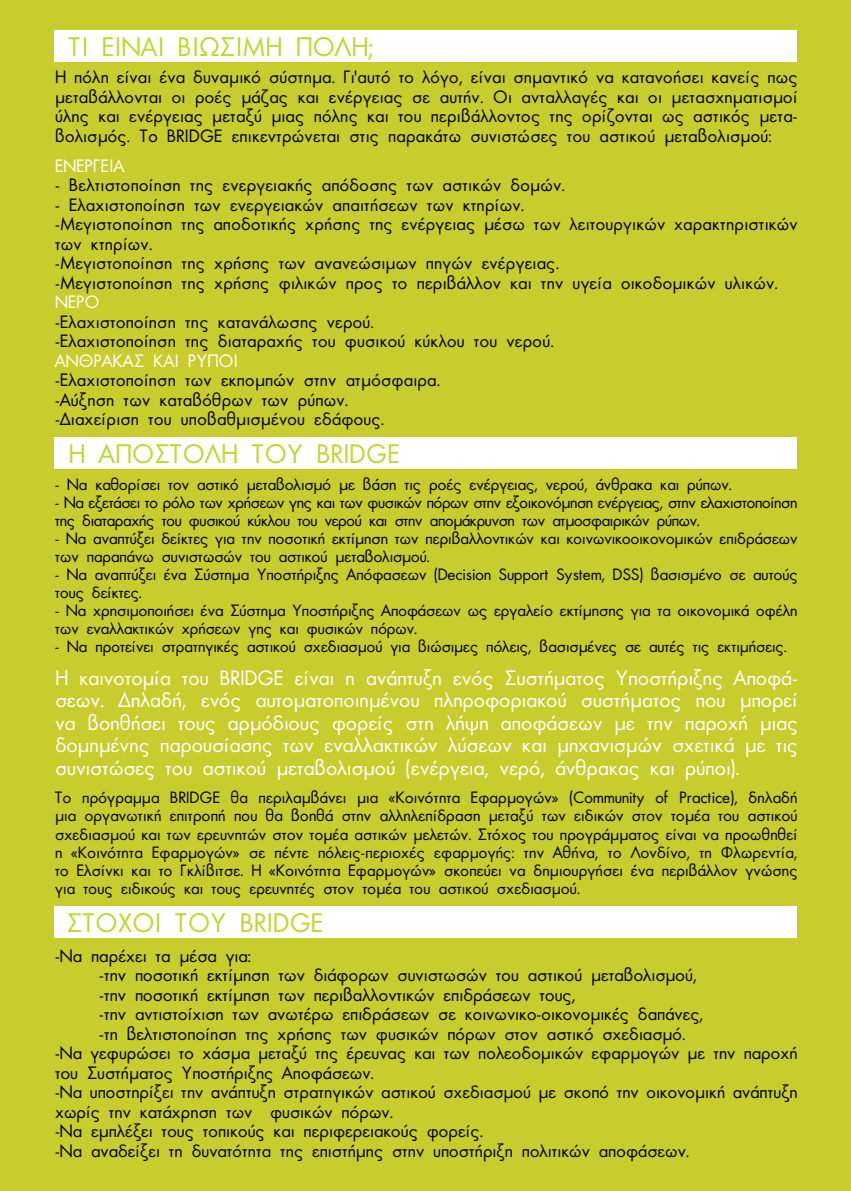
<style>
.page{position:relative;width:851px;height:1191px;background:#fff}
.page>*{position:absolute;margin:0;border:0;box-sizing:border-box;transform-origin:0 0}
.t1{font:27px "UB Future";color:#bfd730}
.t2{font:21px/22.5px "UB Future";letter-spacing:-.01em;color:#fff;text-align:justify}
.t3{font:18px/19.5px "UB Future";letter-spacing:-.01em;color:#000}
.t4{font:18px "UB Future";color:#fff}
.t5{font:16.5px/18px "UB Future";letter-spacing:-.02em;color:#000}
.t6{font:16.5px/18px "UB Future";letter-spacing:-.04em;color:#000}
</style>
<div class="page">
<div style="left:0;top:0;width:850px;height:1191px;background:#c8cc2d"></div>
<div style="left:54px;top:30px;width:742px;height:32px;background:#fff"></div>
<div style="left:54px;top:906px;width:742px;height:32px;background:#fff"></div>
<div style="left:54px;top:437px;width:742px;height:32px;background:#fff"></div>
<h1 class="t1" style="left:67px;top:33px;width:307px">Τι εί ναι βιώσιμη πόλη;</h1>
<p class="t3" style="left:54px;top:68px;width:744px;text-align:justify">Η πόλη είναι ένα δυναμικό σύστημα. Γι'αυτό το λόγο, είναι σημαντικό να κατανοήσει κανείς πως μεταβάλλονται οι ροές μάζας και ενέργειας σε αυτήν. Οι ανταλλαγές και οι μετασχηματισμοί ύλης και ενέργειας μεταξύ μιας πόλης και του περιβάλλοντος της ορίζονται ως αστικός μετα&shy;βολισμός. Το BRIDGE επικεντρώνεται στις παρακάτω συνιστώσες του αστικού μεταβολισμού:</p>
<p class="t4" style="left:54px;top:157px;width:55px">ΕΝΕΡΓΕΙΑ</p>
<p class="t3" style="left:54px;top:176px;width:511px">- Βελτιστοποίηση της ενεργειακής απόδοσης των αστικών δομών.</p>
<p class="t3" style="left:54px;top:196px;width:744px">- Ελαχιστοποίηση των ενεργειακών απαιτήσεων των κτηρίων.<br>-Μεγιστοποίηση της αποδοτικής χρήσης της ενέργειας μέσω των λειτουργικών χαρακτηριστικών των κτηρίων.<br>-Μεγιστοποίηση της χρήσης των ανανεώσιμων πηγών ενέργειας.<br>-Μεγιστοποίηση της χρήσης φιλικών προς το περιβάλλον και την υγεία οικοδομικών υλικών.</p>
<p class="t4" style="left:54px;top:293px;width:44px">ΝΕΡΟ</p>
<p class="t3" style="left:54px;top:313px;width:500px">-Ελαχιστοποίηση της κατανάλωσης νερού.<br>-Ελαχιστοποίηση της διαταραχής του φυσικού κύκλου του νερού.</p>
<p class="t4" style="left:54px;top:352px;width:163px">ΑΝ ΘΡΑΚΑΣ ΚΑΙ ΡΥΠΟΙ</p>
<p class="t3" style="left:54px;top:371px;width:387px">-Ελαχιστοποίηση των εκπομπών στην ατμόσφαιρα. -Αύξηση των καταβόθρων των ρύπων.<br>-Διαχείριση του υποβαθμισμένου εδάφους.</p>
<h1 class="t1" style="left:67px;top:440px;width:201px">Η απο στολή του</h1>
<h1 class="t1" style="left:315px;top:440px;width:67px">BRIDGE</h1>
<p class="t5" style="left:54px;top:476px;width:678px">- Να καθορίσει τον αστικό μεταβολισμό με βάση τις ροές ενέργειας, νερού, άνθρακα και ρύπων.</p>
<p class="t6" style="left:54px;top:494px;width:744px">- Να εξετάσει το ρόλο των χρήσεων γης και των φυσικών πόρων στην εξοικονόμηση ενέργειας, στην ελαχιστοποίηση της διαταραχής του φυσικού κύκλου του νερού και στην απομάκρυνση των ατμοσφαιρικών ρύπων.</p>
<p class="t5" style="left:54px;top:530px;width:744px">- Να αναπτύξει δείκτες για την ποσοτική εκτίμηση των περιβαλλοντικών και κοινωνικοοικονομικών επιδράσεων των παραπάνω συνιστωσών του αστικού μεταβολισμού.</p>
<p class="t5" style="left:54px;top:566px;width:744px">- Να αναπτύξει ένα Σύστημα Υποστήριξης Απόφασεων (Decision Support System, DSS) βασισμένο σε αυτούς τους δείκτες.</p>
<p class="t5" style="left:54px;top:602px;width:744px">- Να χρησιμοποιήσει ένα Σύστημα Υποστήριξης Αποφάσεων ως εργαλείο εκτίμησης για τα οικονομικά οφέλη των εναλλακτικών χρήσεων γης και φυσικών πόρων.</p>
<p class="t5" style="left:54px;top:638px;width:733px">- Να προτείνει στρατηγικές αστικού σχεδιασμού για βιώσιμες πόλεις, βασισμένες σε αυτές τις εκτιμήσεις.</p>
<p class="t2" style="left:54px;top:667px;width:744px">Η καινοτομία του BRIDGE είναι η ανάπτυξη ενός Συστήματος Υποστήριξης Αποφά&shy;σεων. Δηλαδή, ενός αυτοματοποιημένου πληροφοριακού συστήματος που μπορεί να βοηθήσει τους αρμόδιους φορείς στη λήψη αποφάσεων με την παροχή μιας δομημένης παρουσίασης των εναλλακτικών λύσεων και μηχανισμών σχετικά με τις συνιστώσες του αστικού μεταβολισμού (ενέργεια, νερό, άνθρακας και ρύποι).</p>
<p class="t5" style="left:54px;top:789px;width:156px">Το πρόγραμμα BRIDGE</p>
<p class="t5" style="left:54px;top:789px;width:744px;text-align:justify;text-indent:176px">θα περιλαμβάνει μια «Κοινότητα Εφαρμογών» (Community of Practice), δηλαδή μια οργανωτική επιτροπή που θα βοηθά στην αλληλεπίδραση μεταξύ των ειδικών στον τομέα του αστικού σχεδιασμού και των ερευνητών στον τομέα αστικών μελετών. Στόχος του προγράμματος είναι να προωθηθεί η «Κοινότητα Εφαρμογών» σε πέντε πόλεις-περιοχές εφαρμογής: την Αθήνα, το Λονδίνο, τη Φλωρεντία, το Ελσίνκι και το Γκλίβιτσε. Η «Κοινότητα Εφαρμογών» σκοπεύει να δημιουργήσει ένα περιβάλλον γνώσης για τους ειδικούς και τους ερευνητές στον τομέα του αστικού σχεδιασμού.</p>
<h1 class="t1" style="left:66px;top:909px;width:126px">Στόχοι του</h1>
<h1 class="t1" style="left:239px;top:909px;width:67px">BRIDGE</h1>
<p class="t3" style="left:54px;top:946px;width:198px">-Να παρέχει τα μέσα για:</p>
<p class="t3" style="left:98px;top:966px;width:599px">-την ποσοτική εκτίμηση των διάφορων συνιστωσών του αστικού μεταβολισμού,</p>
<p class="t3" style="left:98px;top:985px;width:478px">-την ποσοτική εκτίμηση των περιβαλλοντικών επιδράσεων τους,</p>
<p class="t3" style="left:98px;top:1005px;width:606px">-την αντιστοίχιση των ανωτέρω επιδράσεων σε κοινωνικο-οικονομικές δαπάνες,</p>
<p class="t3" style="left:98px;top:1024px;width:588px">-τη βελτιστοποίηση της χρήσης των φυσικών πόρων στον αστικό σχεδιασμό.</p>
<p class="t3" style="left:54px;top:1044px;width:744px">-Να γεφυρώσει το χάσμα μεταξύ της έρευνας και των πολεοδομικών εφαρμογών με την παροχή</p>
<p class="t3" style="left:54px;top:1063px;width:321px">του Συστήματος Υποστήριξης Αποφάσεων.</p>
<p class="t3" style="left:54px;top:1083px;width:744px">-Να υποστηρίξει την ανάπτυξη στρατηγικών αστικού σχεδιασμού με σκοπό την οικονομική ανάπτυξη</p>
<p class="t3" style="left:54px;top:1102px;width:340px">χωρίς την κατάχρηση των φυσικών πόρων.</p>
<p class="t3" style="left:54px;top:1122px;width:430px">-Να εμπλέξει τους τοπικούς και περιφερειακούς φορείς.</p>
<p class="t3" style="left:54px;top:1141px;width:636px">-Να αναδείξει τη δυνατότητα της επιστήμης στην υποστήριξη πολιτικών αποφάσεων.</p>
</div>
